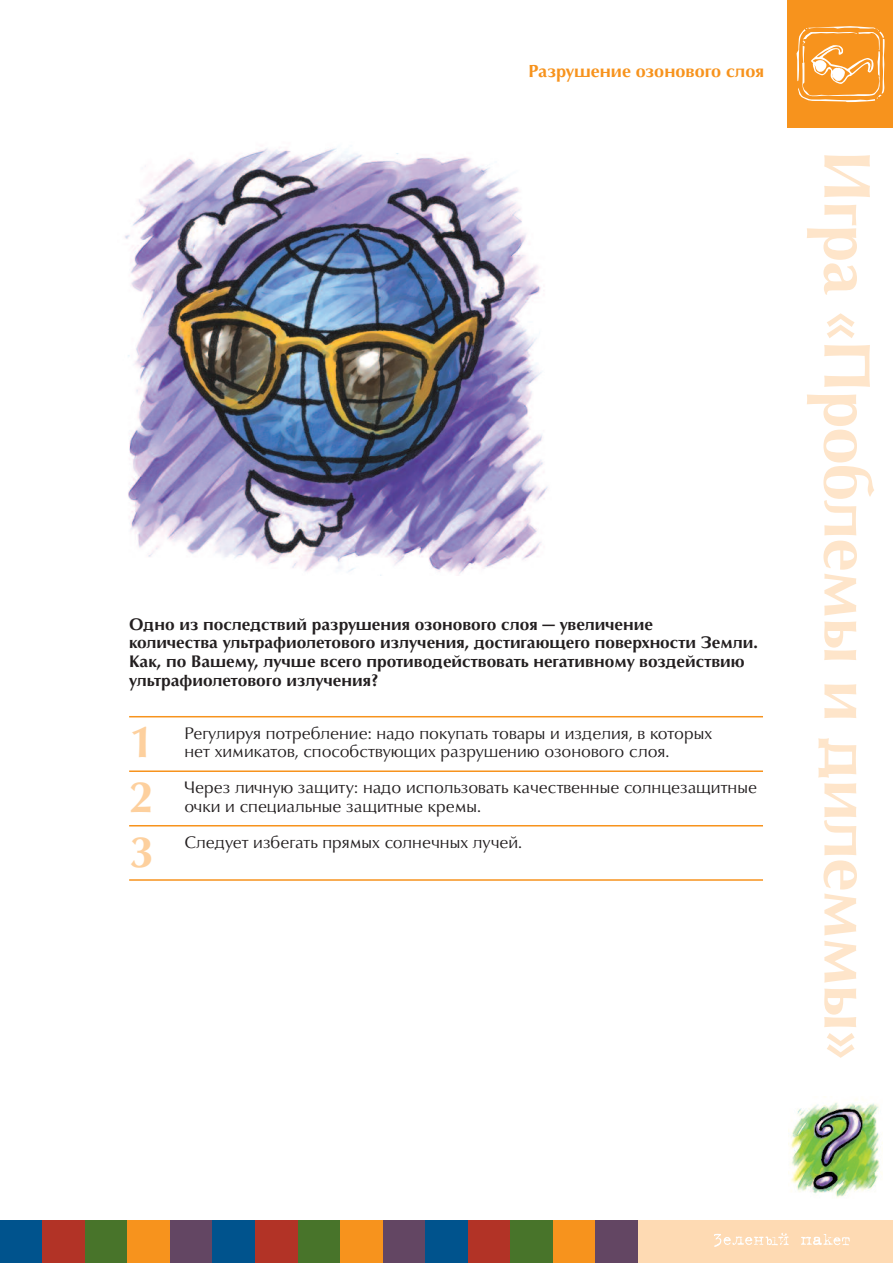
<style>
.page{position:relative;width:893px;height:1263px;background:#fff}
.page>*{position:absolute;margin:0;border:0;box-sizing:border-box;transform-origin:0 0}
.t1{font:700 67.5px "URW Classico TCY";letter-spacing:-.015em;color:#fee5ca}
.t2{font:700 45.3px "URW Classico TCY";color:#fdd09e}
.t3{font:700 18px "URW Classico TCY";color:#f7931d}
.t4{font:17.25px/18.8px "URW Classico TCY";color:#231f20}
.t5{font:700 17.25px/18.8px "URW Classico TCY";color:#231f20}
</style>
<div class="page">
<div style="left:0;top:1220px;width:893px;height:43px;background:#fedab3"></div>
<svg style="left:801px;top:1234px;width:49px;height:11px"></svg>
<svg style="left:714px;top:1233px;width:75px;height:14px"></svg>
<div style="left:787px;top:0;width:106px;height:128px;background:#f7931d"></div>
<svg style="left:797px;top:26px;width:87px;height:76px"></svg>
<div style="left:0;top:1220px;width:43px;height:43px;background:#00538d"></div>
<div style="left:43px;top:1220px;width:42px;height:43px;background:#b23326"></div>
<div style="left:85px;top:1220px;width:43px;height:43px;background:#48742a"></div>
<div style="left:128px;top:1220px;width:42px;height:43px;background:#f7931d"></div>
<div style="left:170px;top:1220px;width:43px;height:43px;background:#634663"></div>
<img style="left:788px;top:1096px;width:95px;height:102px">
<div style="left:213px;top:1220px;width:42px;height:43px;background:#00538d"></div>
<div style="left:255px;top:1220px;width:43px;height:43px;background:#b23326"></div>
<div style="left:298px;top:1220px;width:42px;height:43px;background:#48742a"></div>
<div style="left:340px;top:1220px;width:43px;height:43px;background:#f7931d"></div>
<div style="left:383px;top:1220px;width:42px;height:43px;background:#634663"></div>
<div style="left:425px;top:1220px;width:43px;height:43px;background:#00538d"></div>
<div style="left:468px;top:1220px;width:42px;height:43px;background:#b23326"></div>
<div style="left:510px;top:1220px;width:43px;height:43px;background:#48742a"></div>
<div style="left:553px;top:1220px;width:42px;height:43px;background:#f7931d"></div>
<div style="left:595px;top:1220px;width:43px;height:43px;background:#634663"></div>
<img style="left:124px;top:147px;width:424px;height:429px">
<hr style="left:129px;top:716px;width:634px;height:1px;background:#f7931d">
<hr style="left:129px;top:770px;width:634px;height:2px;background:#f7931d">
<hr style="left:129px;top:825px;width:634px;height:1px;background:#f7931d">
<hr style="left:129px;top:879px;width:634px;height:2px;background:#f7931d">
<p class="t3" style="left:528px;top:61px;width:237px">Разрушение озонового слоя</p>
<p class="t5" style="left:129px;top:614px;width:630px">Одно из последствий разрушения озонового слоя — увеличение<br>количества ультрафиолетового излучения, достигающего поверхности Земли.<br>Как, по Вашему, лучше всего противодействовать негативному воздействию ультрафиолетового излучения?</p>
<h2 class="t2" style="left:129px;top:715px;width:26px">1</h2>
<p class="t4" style="left:184px;top:723px;width:529px">Регулируя потребление: надо покупать товары и изделия, в которых нет химикатов, способствующих разрушению озонового слоя.</p>
<h2 class="t2" style="left:129px;top:770px;width:26px">2</h2>
<p class="t4" style="left:184px;top:778px;width:574px">Через личную защиту: надо использовать качественные солнцезащитные очки и специальные защитные кремы.</p>
<h2 class="t2" style="left:129px;top:824px;width:26px">3</h2>
<p class="t4" style="left:184px;top:832px;width:339px">Следует избегать прямых солнечных лучей.</p>
<h1 class="t1" style="left:887px;top:150px;width:910px;rotate:90deg">Игра «Проблемы и дилеммы»</h1>
</div>
